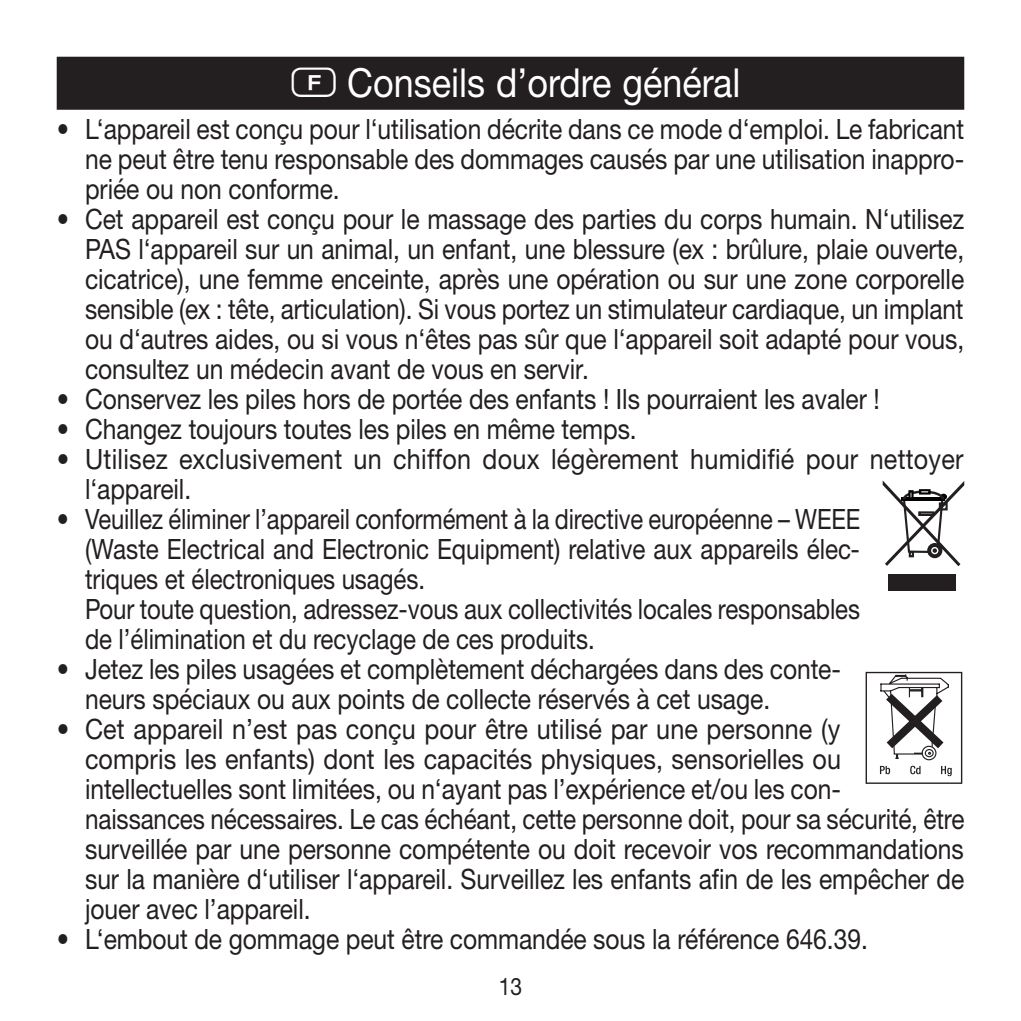
<style>
.page{position:relative;width:1021px;height:1021px;background:#fff}
.page>*{position:absolute;margin:0;border:0;box-sizing:border-box;transform-origin:0 0}
.t1{font:40px "Helvetica Neue LTW1 G";color:#fff;scale:.9 1}
.t2{font:28px/30px "Helvetica Neue LTW1 G";letter-spacing:-.005em;color:#231f20;text-align:justify;scale:.88 1}
.t3{font:28px/30px "Helvetica Neue LTW1 G";letter-spacing:-.005em;color:#231f20;scale:.9 1}
.t4{font:28px/30px "Helvetica Neue LTW1 G";letter-spacing:-.005em;color:#231f20;scale:.87 1}
.t5{font:24px "Helvetica Neue LTW1 G";color:#231f20;scale:.88 1}
.s1{font-family:"Laend Beurer 2012";font-weight:700;font-size:44px}
</style>
<div class="page">
<div style="left:57px;top:57px;width:907px;height:53px;background:#231f20"></div>
<div style="left:888px;top:574px;width:68px;height:17px;background:#231f20"></div>
<svg style="left:882px;top:480px;width:82px;height:86px"></svg>
<div style="left:865px;top:672px;width:97px;height:111px;border:1px solid #231f20"></div>
<svg style="left:877px;top:673px;width:75px;height:103px"></svg>
<h1 class="t1" style="left:292px;top:58px;width:500px"><span class="s1">F</span> Conseils d’ordre général</h1>
<p class="t2" style="left:85px;top:113px;width:1000px;text-indent:-28px">• L‘appareil est conçu pour l‘utilisation décrite dans ce mode d‘emploi. Le fabricant ne peut être tenu responsable des dommages causés par une utilisation inappro&shy;priée ou non conforme.</p>
<p class="t2" style="left:85px;top:203px;width:1000px;text-indent:-28px">• Cet appareil est conçu pour le massage des parties du corps humain. N‘utilisez PAS l‘appareil sur un animal, un enfant, une blessure (ex : brûlure, plaie ouverte, cicatrice), une femme enceinte, après une opération ou sur une zone corporelle sensible (ex : tête, articulation). Si vous portez un stimulateur cardiaque, un implant ou d‘autres aides, ou si vous n‘êtes pas sûr que l‘appareil soit adapté pour vous, consultez un médecin avant de vous en servir.</p>
<p class="t2" style="left:57px;top:383px;width:936px">• Conservez les piles hors de portée des enfants ! Ils pourraient les avaler !</p>
<p class="t2" style="left:57px;top:413px;width:660px">• Changez toujours toutes les piles en même temps.</p>
<p class="t3" style="left:85px;top:443px;width:977px;text-indent:-28px">• Utilisez exclusivement un chiffon doux légèrement humidifié pour nettoyer l‘appareil.</p>
<p class="t4" style="left:85px;top:503px;width:892px;text-indent:-28px">• Veuillez éliminer l’appareil conformément à la directive européenne – WEEE (Waste Electrical and Electronic Equipment) relative aux appareils élec&shy;triques et électroniques usagés.<br>Pour toute question, adressez-vous aux collectivités locales responsables de l’élimination et du recyclage de ces produits.</p>
<p class="t2" style="left:85px;top:653px;width:860px;text-indent:-28px">• Jetez les piles usagées et complètement déchargées dans des conte&shy;neurs spéciaux ou aux points de collecte réservés à cet usage.</p>
<p class="t3" style="left:85px;top:713px;width:978px;text-indent:-28px">• Cet appareil n’est pas conçu pour être utilisé par une personne (y<br>compris les enfants) dont les capacités physiques, sensorielles ou intellectuelles sont limitées, ou n‘ayant pas l’expérience et/ou les con&shy;naissances nécessaires. Le cas échéant, cette personne doit, pour sa sécurité, être surveillée par une personne compétente ou doit recevoir vos recommandations sur la manière d‘utiliser l‘appareil. Surveillez les enfants afin de les empêcher de jouer avec l’appareil.</p>
<p class="t2" style="left:57px;top:923px;width:923px">• L‘embout de gommage peut être commandée sous la référence 646.39.</p>
<p class="t5" style="left:499px;top:971px;width:28px">13</p>
</div>
